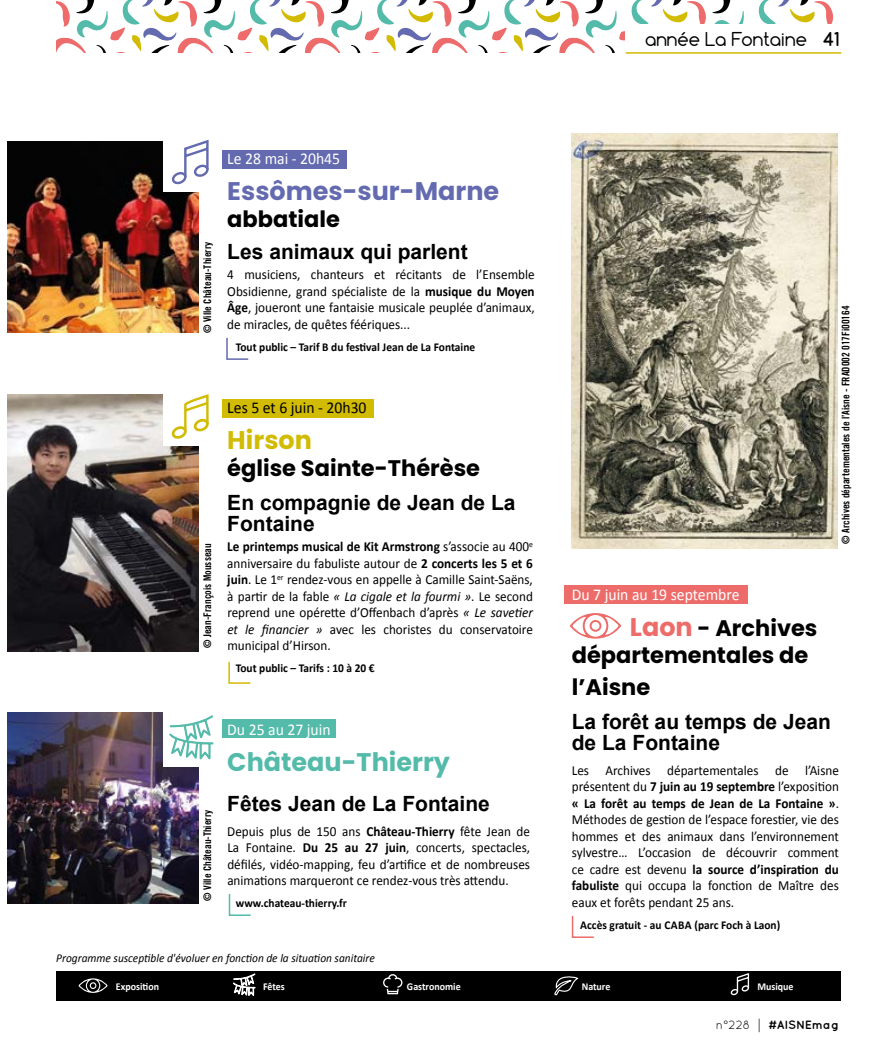
<style>
.page{position:relative;width:893px;height:1063px;background:#fff}
.page>*{position:absolute;margin:0;border:0;box-sizing:border-box;transform-origin:0 0}
.t1{font:700 25.5px "Poppins";color:#636aaf}
.t2{font:700 25.5px "Poppins";color:#54baa9}
.t3{font:700 25.5px "Poppins";color:#d2bb03}
.t4{font:700 22.5px/27px "Poppins";color:#000}
.t5{font:700 21px/21px "Arial";color:#000}
.t6{font:18px "Comfortaa";color:#000}
.t7{font:16.5px "Calibri";color:#fff;scale:.95 1}
.t8{font:16.5px "Calibri";color:#000;scale:.95 1}
.t9{font:13.8px/16.5px "Calibri";color:#000;text-align:justify;scale:.95 1}
.t10{font:700 12px "Calibri";color:#000;scale:.95 1}
.t11{font:italic 12px "Calibri";color:#000;scale:.95 1}
.t12{font:700 12px "Quicksand";color:#000}
.t13{font:10.5px "Trade Gothic LT Std Bd Cn 20";color:#000}
.t14{font:700 10.5px "Calibri";color:#fff;scale:.95 1}
.s1{font-weight:700}
.s2{font-style:italic}
.s3{font-size:25.5px;color:#ed6c6a}
.s4{font-weight:400}
.s5{font-family:"Gujarati";font-weight:400}
</style>
<div class="page">
<img style="left:7px;top:713px;width:192px;height:191px">
<img style="left:7px;top:394px;width:192px;height:258px">
<div style="left:163px;top:385px;width:67px;height:61px;background:#fff"></div>
<div style="left:163px;top:705px;width:67px;height:61px;background:#fff"></div>
<svg style="left:171px;top:394px;width:38px;height:45px"></svg>
<img style="left:7px;top:142px;width:192px;height:191px">
<div style="left:163px;top:130px;width:67px;height:62px;background:#fff"></div>
<svg style="left:56px;top:0;width:778px;height:53px"></svg>
<div style="left:626px;top:24px;width:223px;height:34px;background:#fff"></div>
<hr style="left:626px;top:52px;width:215px;height:2px;background:#d2bb03">
<svg style="left:570px;top:613px;width:51px;height:26px"></svg>
<div style="left:564px;top:585px;width:184px;height:18px;background:#ed6c6a"></div>
<svg style="left:171px;top:139px;width:38px;height:46px"></svg>
<div style="left:222px;top:150px;width:124px;height:18px;background:#636aaf"></div>
<div style="left:222px;top:399px;width:151px;height:18px;background:#d2bb03"></div>
<div style="left:222px;top:719px;width:113px;height:18px;background:#54baa9"></div>
<div style="left:56px;top:971px;width:785px;height:29px;background:#000"></div>
<svg style="left:730px;top:973px;width:20px;height:23px"></svg>
<svg style="left:78px;top:978px;width:30px;height:15px"></svg>
<img style="left:572px;top:134px;width:265px;height:414px">
<svg style="left:571px;top:916px;width:23px;height:22px"></svg>
<svg style="left:226px;top:337px;width:23px;height:23px"></svg>
<svg style="left:228px;top:893px;width:23px;height:23px"></svg>
<svg style="left:228px;top:661px;width:23px;height:23px"></svg>
<svg style="left:554px;top:976px;width:25px;height:20px"></svg>
<svg style="left:383px;top:974px;width:19px;height:20px"></svg>
<svg style="left:169px;top:715px;width:44px;height:44px"></svg>
<svg style="left:233px;top:974px;width:22px;height:22px"></svg>
<h3 class="t6" style="left:645px;top:28px;width:195px">année La Fontaine <span class="s1">41</span></h3>
<p class="t13" style="left:201px;top:333px;width:93px;rotate:-90deg">© Ville Château-Thierry</p>
<p class="t7" style="left:227px;top:148px;width:120px">Le 28 mai - 20h45</p>
<h1 class="t1" style="left:227px;top:177px;width:273px">Essômes-sur-Marne</h1>
<h2 class="t4" style="left:227px;top:206px;width:114px">abbatiale</h2>
<h3 class="t5" style="left:227px;top:242px;width:242px">Les animaux qui parlent</h3>
<p class="t9" style="left:227px;top:267px;width:325px">4 musiciens, chanteurs et récitants de l’Ensemble Obsidienne, grand spécialiste de la <span class="s1">musique du Moyen Âge</span>, joueront une fantaisie musicale peuplée d’animaux, de miracles, de quêtes féériques...</p>
<p class="t10" style="left:236px;top:339px;width:253px">Tout public – Tarif B du festival Jean de La Fontaine</p>
<p class="t13" style="left:201px;top:648px;width:106px;rotate:-90deg">© Jean-François Mousseau</p>
<p class="t8" style="left:227px;top:397px;width:148px">Les 5 et 6 juin - 20h30</p>
<h1 class="t3" style="left:227px;top:425px;width:86px">Hirson</h1>
<h2 class="t4" style="left:227px;top:455px;width:254px">église Sainte-Thérèse</h2>
<h3 class="t5" style="left:227px;top:493px;width:290px">En compagnie de Jean de La<br>Fontaine</h3>
<p class="t9" style="left:227px;top:539px;width:323px"><span class="s1">Le printemps musical de Kit Armstrong</span> s’associe au 400<sup>e </sup>anniversaire du fabuliste autour de <span class="s1">2 concerts les 5 et 6 juin</span>. Le 1<sup>er</sup> rendez-vous en appelle à Camille Saint-Saëns, à partir de la fable <span class="s2">« La cigale et la fourmi »</span>. Le second reprend une opérette d’Offenbach d’après <span class="s2">« Le savetier et le financier »</span> avec les choristes du conservatoire municipal d’Hirson.</p>
<p class="t10" style="left:236px;top:661px;width:148px">Tout public – Tarifs : 10 à 20 €</p>
<p class="t13" style="left:201px;top:901px;width:93px;rotate:-90deg">© Ville Château-Thierry</p>
<p class="t7" style="left:227px;top:719px;width:110px">Du 25 au 27 juin</p>
<h1 class="t2" style="left:227px;top:747px;width:224px">Château-Thierry</h1>
<h3 class="t5" style="left:227px;top:793px;width:264px">Fêtes Jean de La Fontaine</h3>
<p class="t9" style="left:227px;top:823px;width:320px">Depuis plus de 150 ans <span class="s1">Château-Thierry</span> fête Jean de La Fontaine. <span class="s1">Du 25 au 27 juin</span>, concerts, spectacles, défilés, vidéo-mapping, feu d’artifice et de nombreuses animations marqueront ce rendez-vous très attendu.</p>
<p class="t10" style="left:236px;top:896px;width:118px">www.chateau-thierry.fr</p>
<p class="t11" style="left:56px;top:950px;width:337px">Programme susceptible d'évoluer en fonction de la situation sanitaire</p>
<p class="t13" style="left:839px;top:544px;width:240px;rotate:-90deg">© Archives départementales de l’Aisne - FRAD002 017Fi00164</p>
<p class="t7" style="left:572px;top:584px;width:178px">Du 7 juin au 19 septembre</p>
<h2 class="t4" style="left:572px;top:615px;width:247px;text-indent:58px"><span class="s3">Laon</span> - Archives départementales de</h2>
<h2 class="t4" style="left:572px;top:674px;width:80px">l’Aisne</h2>
<h3 class="t5" style="left:572px;top:711px;width:261px">La forêt au temps de Jean de La Fontaine</h3>
<p class="t9" style="left:572px;top:762px;width:283px">Les Archives départementales de l’Aisne présentent du <span class="s1">7 juin au 19 septembre</span> l’exposition <span class="s1">« La forêt au temps de Jean de La Fontaine »</span>.<br>Méthodes de gestion de l’espace forestier, vie des hommes et des animaux dans l’environnement sylvestre… L’occasion de découvrir comment ce cadre est devenu <span class="s1">la source d’inspiration du fabuliste</span> qui occupa la fonction de Maître des eaux et forêts pendant 25 ans.</p>
<p class="t10" style="left:580px;top:917px;width:212px">Accès gratuit - au CABA (parc Foch à Laon)</p>
<p class="t14" style="left:116px;top:979px;width:47px">Exposition</p>
<p class="t14" style="left:263px;top:980px;width:24px">Fêtes</p>
<p class="t14" style="left:407px;top:980px;width:58px">Gastronomie</p>
<p class="t14" style="left:582px;top:979px;width:32px">Nature</p>
<p class="t14" style="left:757px;top:980px;width:40px">Musique</p>
<p class="t12" style="left:716px;top:1017px;width:125px"><span class="s4">n°228</span> <span class="s5">|</span> #AISNEmag</p>
</div>
